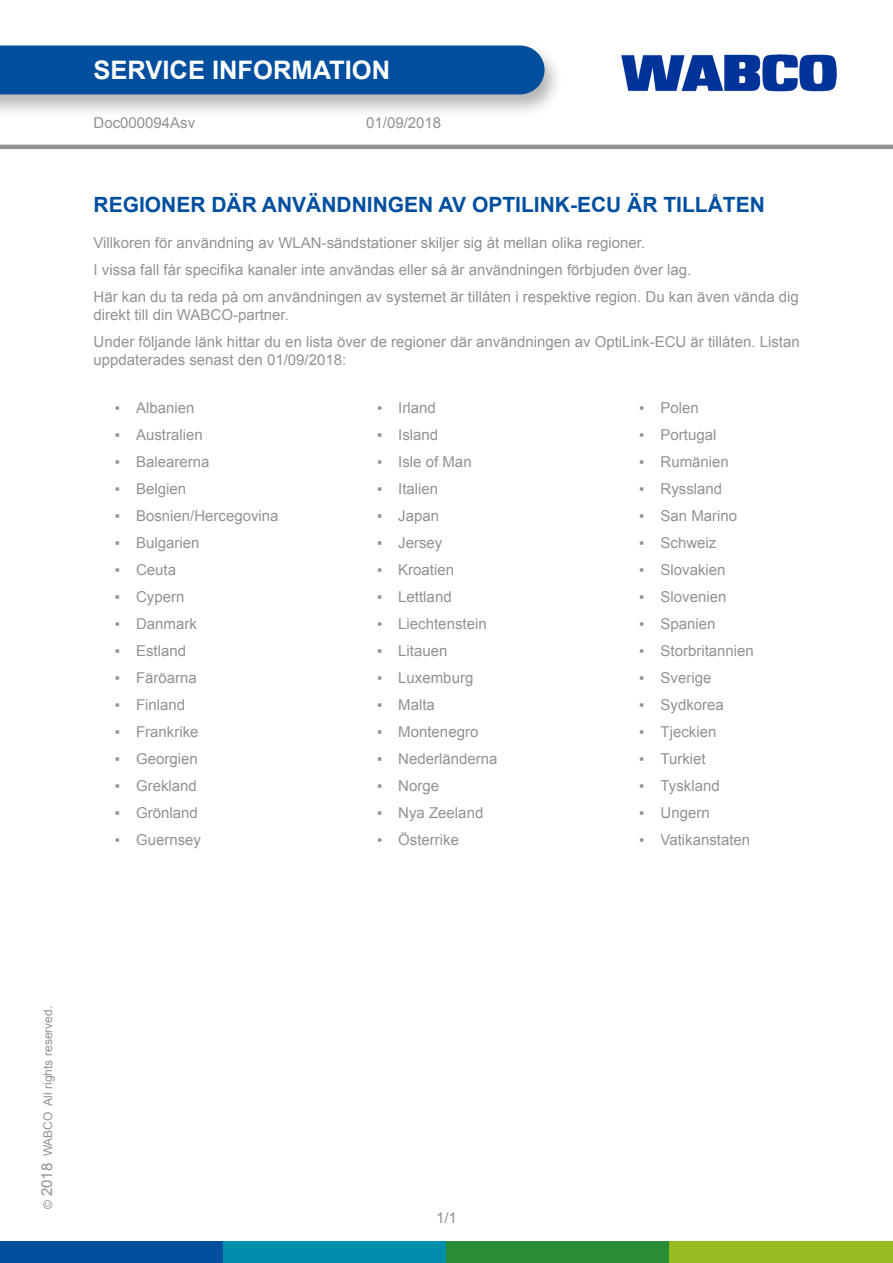
<style>
.page{position:relative;width:893px;height:1263px;background:#fff}
.page>*{position:absolute;margin:0;border:0;box-sizing:border-box;transform-origin:0 0}
.t1{font:700 25.5px "Arial";color:#fff}
.t2{font:700 21px "Arial";color:#004f9f}
.t3{font:15px/27px "Arial";color:#929292}
.t4{font:12px "Arial";color:#929292}
.s1{font-size:15px}
</style>
<div class="page">
<div style="left:0;top:41px;width:564px;height:77px;background:#000;opacity:.3"></div>
<div style="left:0;top:45px;width:545px;height:49px;background:#004f9f"></div>
<img style="left:621px;top:54px;width:216px;height:37px">
<div style="left:0;top:1242px;width:223px;height:21px;background:#004f9f"></div>
<div style="left:223px;top:1242px;width:223px;height:21px;background:#008ead"></div>
<div style="left:446px;top:1242px;width:224px;height:21px;background:#298d35"></div>
<div style="left:670px;top:1242px;width:223px;height:21px;background:#95bb20"></div>
<hr style="left:0;top:145px;width:893px;height:4px;background:#929292">
<h1 class="t1" style="left:94px;top:53px;width:298px">SERVICE INFORMATION</h1>
<p class="t3" style="left:94px;top:109px;width:103px">Doc000094Asv</p>
<p class="t3" style="left:366px;top:109px;width:77px">01/09/2018</p>
<h2 class="t2" style="left:94px;top:190px;width:673px">REGIONER DÄR ANVÄNDNINGEN AV OPTILINK-ECU ÄR TILLÅTEN</h2>
<p class="t3" style="left:94px;top:229px;width:707px">Villkoren för användning av WLAN-sändstationer skiljer sig åt mellan olika regioner.<br>I vissa fall får specifika kanaler inte användas eller så är användningen förbjuden över lag.<br>Här kan du ta reda på om användningen av systemet är tillåten i respektive region. Du kan även vända dig</p>
<p class="t3" style="left:94px;top:301px;width:708px">direkt till din WABCO-partner.<br>Under följande länk hittar du en lista över de regioner där användningen av OptiLink-ECU är tillåten. Listan</p>
<p class="t3" style="left:94px;top:346px;width:254px">uppdaterades senast den 01/09/2018:</p>
<p class="t3" style="left:115px;top:394px;width:81px">▪ Albanien</p>
<p class="t3" style="left:115px;top:421px;width:89px">▪ Australien</p>
<p class="t3" style="left:115px;top:448px;width:96px">▪ Balearerna</p>
<p class="t3" style="left:115px;top:475px;width:73px">▪ Belgien</p>
<p class="t3" style="left:115px;top:502px;width:165px">▪ Bosnien/Hercegovina</p>
<p class="t3" style="left:115px;top:529px;width:86px">▪ Bulgarien</p>
<p class="t3" style="left:115px;top:556px;width:63px">▪ Ceuta</p>
<p class="t3" style="left:115px;top:583px;width:71px">▪ Cypern</p>
<p class="t3" style="left:115px;top:610px;width:84px">▪ Danmark</p>
<p class="t3" style="left:115px;top:637px;width:73px">▪ Estland</p>
<p class="t3" style="left:115px;top:664px;width:84px">▪ Färöarna</p>
<p class="t3" style="left:115px;top:691px;width:72px">▪ Finland</p>
<p class="t3" style="left:115px;top:718px;width:85px">▪ Frankrike</p>
<p class="t3" style="left:115px;top:745px;width:84px">▪ Georgien</p>
<p class="t3" style="left:115px;top:772px;width:84px">▪ Grekland</p>
<p class="t3" style="left:115px;top:799px;width:84px">▪ Grönland</p>
<p class="t3" style="left:115px;top:826px;width:88px">▪ Guernsey</p>
<p class="t3" style="left:639px;top:394px;width:61px">▪ Polen</p>
<p class="t3" style="left:639px;top:421px;width:79px">▪ Portugal</p>
<p class="t3" style="left:639px;top:448px;width:91px">▪ Rumänien</p>
<p class="t3" style="left:639px;top:475px;width:84px">▪ Ryssland</p>
<p class="t3" style="left:639px;top:502px;width:99px">▪ San Marino</p>
<p class="t3" style="left:639px;top:529px;width:79px">▪ Schweiz</p>
<p class="t3" style="left:639px;top:556px;width:88px">▪ Slovakien</p>
<p class="t3" style="left:639px;top:583px;width:89px">▪ Slovenien</p>
<p class="t3" style="left:639px;top:610px;width:78px">▪ Spanien</p>
<p class="t3" style="left:639px;top:637px;width:116px">▪ Storbritannien</p>
<p class="t3" style="left:639px;top:664px;width:74px">▪ Sverige</p>
<p class="t3" style="left:639px;top:691px;width:86px">▪ Sydkorea</p>
<p class="t3" style="left:639px;top:718px;width:79px">▪ Tjeckien</p>
<p class="t3" style="left:639px;top:745px;width:68px">▪ Turkiet</p>
<p class="t3" style="left:639px;top:772px;width:82px">▪ Tyskland</p>
<p class="t3" style="left:639px;top:799px;width:72px">▪ Ungern</p>
<p class="t3" style="left:639px;top:826px;width:113px">▪ Vatikanstaten</p>
<p class="t3" style="left:377px;top:394px;width:60px">▪ Irland</p>
<p class="t3" style="left:377px;top:421px;width:63px">▪ Island</p>
<p class="t3" style="left:377px;top:448px;width:96px">▪ Isle of Man</p>
<p class="t3" style="left:377px;top:475px;width:63px">▪ Italien</p>
<p class="t3" style="left:377px;top:502px;width:64px">▪ Japan</p>
<p class="t3" style="left:377px;top:529px;width:67px">▪ Jersey</p>
<p class="t3" style="left:377px;top:556px;width:79px">▪ Kroatien</p>
<p class="t3" style="left:377px;top:583px;width:76px">▪ Lettland</p>
<p class="t3" style="left:377px;top:610px;width:111px">▪ Liechtenstein</p>
<p class="t3" style="left:377px;top:637px;width:72px">▪ Litauen</p>
<p class="t3" style="left:377px;top:664px;width:98px">▪ Luxemburg</p>
<p class="t3" style="left:377px;top:691px;width:59px">▪ Malta</p>
<p class="t3" style="left:377px;top:718px;width:103px">▪ Montenegro</p>
<p class="t3" style="left:377px;top:745px;width:122px">▪ Nederländerna</p>
<p class="t3" style="left:377px;top:772px;width:64px">▪ Norge</p>
<p class="t3" style="left:377px;top:799px;width:108px">▪ Nya Zeeland</p>
<p class="t3" style="left:377px;top:826px;width:84px">▪ Österrike</p>
<p class="t4" style="left:40px;top:1208px;width:204px;rotate:-90deg">© <span class="s1">2018</span> WABCO All rights reserved.</p>
<p class="t3" style="left:436px;top:1204px;width:22px">1/1</p>
</div>
